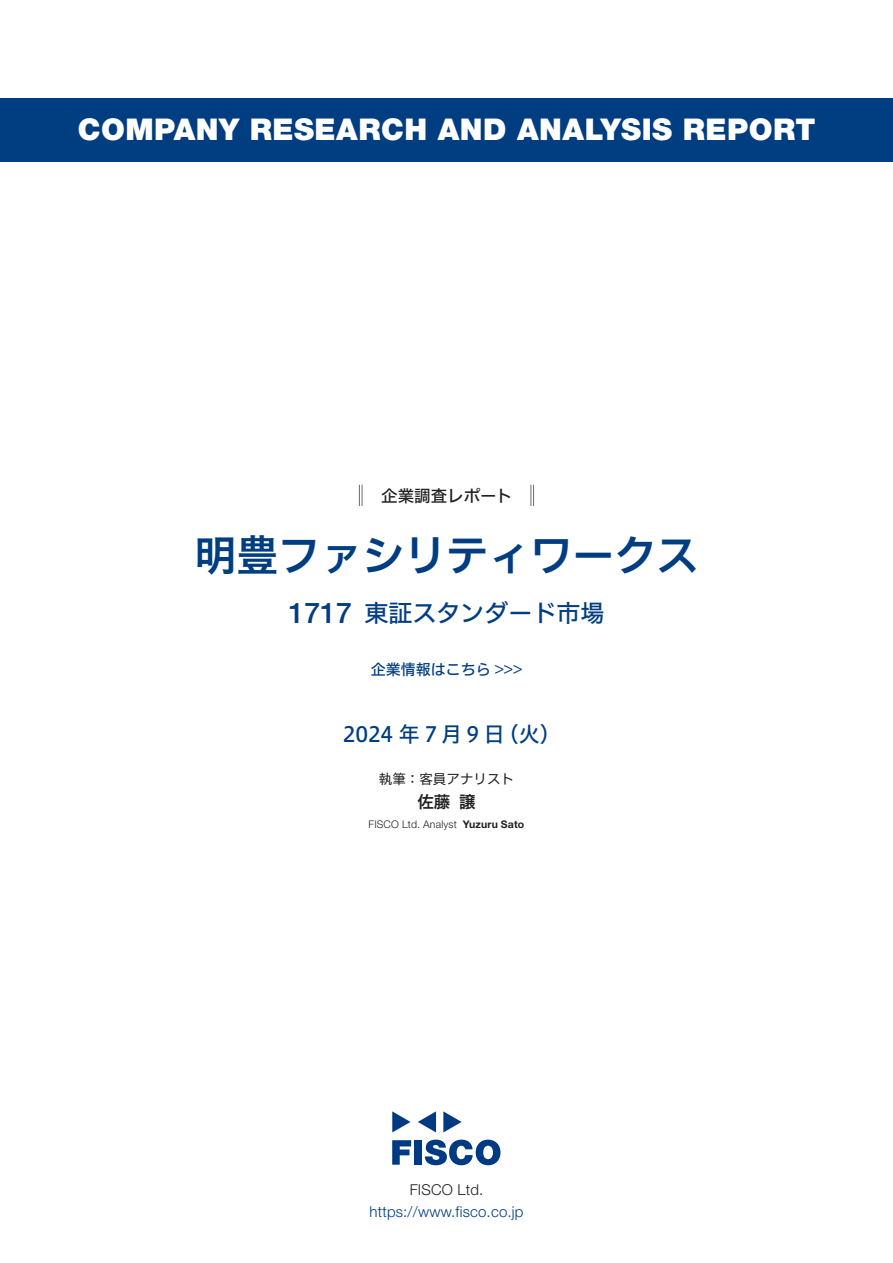
<style>
.page{position:relative;width:893px;height:1263px;background:#fff}
.page>*{position:absolute;margin:0;border:0;box-sizing:border-box;transform-origin:0 0}
.t1{font:42px "Hiragino UD Sans F Std N W6";color:#003d81}
.t2{font:900 30px "Helvetica Neue LT Std";letter-spacing:.015em;color:#fff}
.t3{font:500 28.5px "Helvetica Neue LT Std";color:#003d81}
.t4{font:24px "Hiragino UD Sans F Std N W5";color:#003d81}
.t5{font:21px "Hiragino UD Sans F Std N W5";letter-spacing:.195em;color:#003d81}
.t6{font:16.5px "Hiragino UD Sans F Std N W5";color:#231f20}
.t7{font:16.5px "Hiragino UD Sans F Std N W6";color:#231f20}
.t8{font:300 15px "Helvetica Neue LT Std";letter-spacing:.015em;color:#003d81}
.t9{font:15px "Hiragino UD Sans F Std N W5";color:#003d81}
.t10{font:300 15px "Helvetica Neue LT Std";letter-spacing:.015em;color:#231f20}
.t11{font:13.5px "Hiragino UD Sans F Std N W4";color:#231f20}
.t12{font:300 10.5px "Helvetica Neue LT Std";letter-spacing:.015em;color:#231f20}
.t13{font:700 10.5px "Helvetica Neue LT Std";letter-spacing:.015em;color:#231f20}
</style>
<div class="page">
<svg style="left:392px;top:1140px;width:19px;height:25px"></svg>
<div style="left:414px;top:1140px;width:8px;height:25px;background:#003a83"></div>
<svg style="left:425px;top:1139px;width:75px;height:26px"></svg>
<svg style="left:392px;top:1111px;width:18px;height:21px"></svg>
<svg style="left:443px;top:1111px;width:19px;height:21px"></svg>
<svg style="left:418px;top:1111px;width:18px;height:21px"></svg>
<div style="left:0;top:98px;width:893px;height:64px;background:#003d81"></div>
<svg style="left:359px;top:485px;width:4px;height:21px"></svg>
<svg style="left:531px;top:485px;width:3px;height:21px"></svg>
<p class="t2" style="left:78px;top:112px;width:739px">COMPANY RESEARCH AND ANALYSIS REPORT</p>
<p class="t6" style="left:365px;top:483px;width:149px">　企業調査レポート</p>
<h1 class="t1" style="left:194px;top:523px;width:506px">明豊ファシリティワークス</h1>
<p class="t3" style="left:289px;top:596px;width:65px">1717</p>
<p class="t4" style="left:364px;top:594px;width:241px">東証スタンダード市場</p>
<p class="t9" style="left:371px;top:658px;width:153px">企業情報はこちら &lt;&lt;&lt;</p>
<p class="t5" style="left:343px;top:718px;width:164px">2024年7月9日</p>
<p class="t5" style="left:498px;top:718px;width:65px">（火(</p>
<p class="t11" style="left:379px;top:768px;width:137px">執筆：客員アナリスト</p>
<p class="t7" style="left:459px;top:789px;width:18px">譲</p>
<p class="t7" style="left:417px;top:789px;width:34px">佐藤</p>
<p class="t13" style="left:463px;top:818px;width:63px">Yuzuru Sato</p>
<p class="t12" style="left:369px;top:818px;width:90px">FISCO Ltd. Analyst</p>
<p class="t10" style="left:410px;top:1180px;width:75px">FISCO Ltd.</p>
<p class="t8" style="left:369px;top:1202px;width:156px">https://www.fisco.co j p.</p>
</div>
